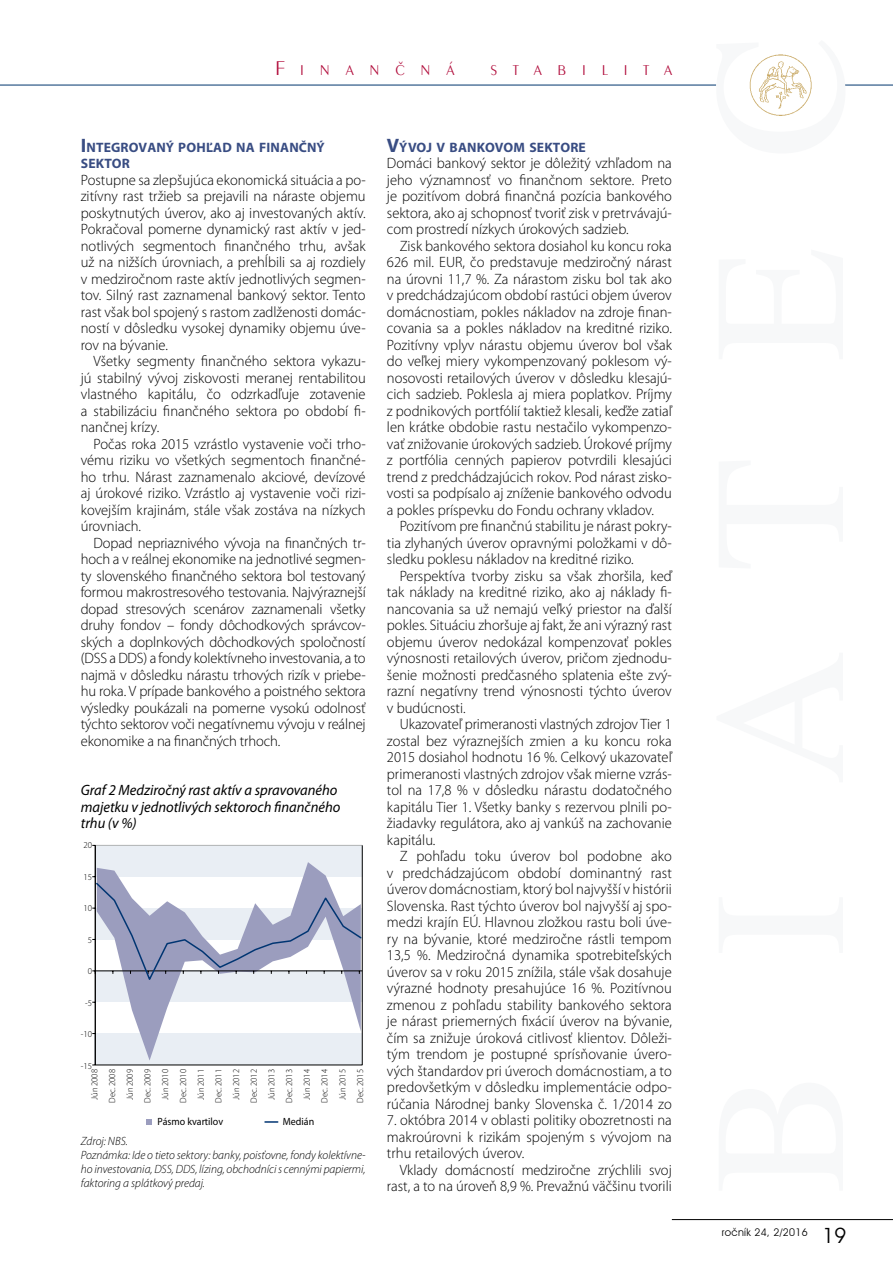
<style>
.page{position:relative;width:893px;height:1263px;background:#fff}
.page>*{position:absolute;margin:0;border:0;box-sizing:border-box;transform-origin:0 0}
.t1{font:300 15px/16.5px "Myriad Pro";color:#000;text-align:justify}
.t2{font:italic 15px/16.5px "Myriad Pro";color:#000}
.t3{font:15px "Exotc 350 Lt BTCE Light";letter-spacing:1.06em;color:#b10c3b}
.t4{font:700 13.65px/16.5px "Myriad Pro";letter-spacing:.015em;color:#394d83}
.t5{font:italic 300 12px/14px "Myriad Pro";color:#000}
.t6{font:10.5px "Myriad Pro";color:#000;scale:.95 1}
.t7{font:10.5px "Avant Garde IT Cby BT";letter-spacing:.03em;color:#000}
.t8{font:300 9px/17.7px "Myriad Pro";color:#000;text-align:center;scale:.95 1}
.t9{font:300 9px "Myriad Pro";color:#000}
.s1{font-size:21px}
.s2{font-size:19.5px}
</style>
<div class="page">
<hr style="left:0;top:85px;width:893px;height:1px;background:#00366d">
<hr style="left:672px;top:1219px;width:221px;height:1px;background:#000">
<div style="left:716px;top:55px;width:128px;height:60px;background:#fff;border-radius:50%"></div>
<img style="left:749px;top:54px;width:63px;height:62px">
<div style="left:95px;top:845px;width:267px;height:32px;background:#e9eef4"></div>
<div style="left:95px;top:1033px;width:267px;height:32px;background:#e9eef4"></div>
<svg style="left:146px;top:1119px;width:5px;height:5px"></svg>
<svg style="left:265px;top:1121px;width:13px;height:2px"></svg>
<svg style="left:97px;top:862px;width:264px;height:198px;fill:#e9eef4"></svg>
<hr style="left:95px;top:845px;width:1px;height:220px;background:#000">
<svg style="left:92px;top:876px;width:271px;height:107px"></svg>
<p class="t3" style="left:275px;top:60px;width:103px"><span class="s1">F</span>IN AN</p>
<p class="t3" style="left:421px;top:60px;width:35px">N Á</p>
<p class="t3" style="left:490px;top:60px;width:183px">STABILITA</p>
<p class="t4" style="left:81px;top:138px;width:245px"><span class="s2">I</span> NTEGROVANÝ POHĽAD NA FINANČNÝ<br>SEKTOR</p>
<p class="t1" style="left:81px;top:172px;width:286px">Postupne sa zlepšujúca ekonomická situácia a po&shy;zitívny rast tržieb sa prejavili na náraste objemu poskytnutých úverov, ako aj investovaných aktív.<br>Pokračoval pomerne dynamický rast aktív v jed&shy;notlivých segmentoch finančného trhu, avšak už na nižších úrovniach, a prehĺbili sa aj rozdiely v medziročnom raste aktív jednotlivých segmen&shy;tov. Silný rast zaznamenal bankový sektor. Tento rast však bol spojený s rastom zadlženosti domác&shy;ností v dôsledku vysokej dynamiky objemu úve&shy;rov na bývanie.</p>
<p class="t1" style="left:81px;top:353px;width:286px;text-indent:13px">Všetky segmenty finančného sektora vykazu&shy;jú stabilný vývoj ziskovosti meranej rentabilitou vlastného kapitálu, čo odzrkadľuje zotavenie a stabilizáciu finančného sektora po období fi&shy;nančnej krízy.</p>
<p class="t1" style="left:81px;top:436px;width:286px;text-indent:13px">Počas roka 2015 vzrástlo vystavenie voči trho&shy;vému riziku vo všetkých segmentoch finančné&shy;ho trhu. Nárast zaznamenalo akciové, devízové aj úrokové riziko. Vzrástlo aj vystavenie voči rizi&shy;kovejším krajinám, stále však zostáva na nízkych úrovniach.</p>
<p class="t1" style="left:81px;top:535px;width:286px;text-indent:13px">Dopad nepriaznivého vývoja na finančných tr&shy;hoch a v reálnej ekonomike na jednotlivé segmen&shy;ty slovenského finančného sektora bol testovaný formou makrostresového testovania. Najvýraznejší dopad stresových scenárov zaznamenali všetky druhy fondov – fondy dôchodkových správcov&shy;ských a doplnkových dôchodkových spoločností (DSS a DDS) a fondy kolektívneho investovania, a to najmä v dôsledku nárastu trhových rizík v priebe&shy;hu roka. V prípade bankového a poistného sektora výsledky poukázali na pomerne vysokú odolnosť týchto sektorov voči negatívnemu vývoju v reálnej ekonomike a na finančných trhoch.</p>
<p class="t2" style="left:81px;top:782px;width:261px">Graf 2 Medziročný rast aktív a spravovaného majetku v jednotlivých sektoroch finančného trhu (v %)</p>
<p class="t9" style="left:83px;top:840px;width:10px">20</p>
<p class="t9" style="left:83px;top:871px;width:10px">15</p>
<p class="t9" style="left:83px;top:903px;width:10px">10</p>
<p class="t9" style="left:88px;top:934px;width:6px">5</p>
<p class="t9" style="left:88px;top:966px;width:6px">0</p>
<p class="t9" style="left:85px;top:997px;width:8px">-5</p>
<p class="t9" style="left:81px;top:1029px;width:13px">-10</p>
<p class="t9" style="left:81px;top:1060px;width:13px">-15</p>
<p class="t8" style="left:86px;top:1103px;width:37px;rotate:-90deg">Jún 2008<br>Dec. 2008<br>Jún 2009<br>Dec. 2009<br>Jún 2010<br>Dec. 2010<br>Jún 2011<br>Dec. 2011<br>Jún 2012<br>Dec. 2012<br>Jún 2013<br>Dec. 2013<br>Jún 2014<br>Dec. 2014<br>Jún 2015<br>Dec. 2015</p>
<p class="t6" style="left:157px;top:1115px;width:71px">Pásmo kvartilov</p>
<p class="t6" style="left:283px;top:1115px;width:34px">Medián</p>
<p class="t5" style="left:81px;top:1135px;width:286px">Zdroj: NBS.<br>Poznámka: Ide o tieto sektory: banky, poisťovne, fondy kolektívne&shy;ho investovania, DSS, DDS, lízing, obchodníci s cennými papiermi, faktoring a splátkový predaj.</p>
<p class="t4" style="left:387px;top:138px;width:200px"><span class="s2">V</span>ÝVOJ V BANKOVOM SEKTORE</p>
<p class="t1" style="left:387px;top:155px;width:286px">Domáci bankový sektor je dôležitý vzhľadom na jeho významnosť vo finančnom sektore. Preto je pozitívom dobrá finančná pozícia bankového sektora, ako aj schopnosť tvoriť zisk v pretrvávajú&shy;com prostredí nízkych úrokových sadzieb.</p>
<p class="t1" style="left:387px;top:238px;width:286px;text-indent:13px">Zisk bankového sektora dosiahol ku koncu roka 626 mil. EUR, čo predstavuje medziročný nárast na úrovni 11,7 %. Za nárastom zisku bol tak ako v predchádzajúcom období rastúci objem úverov domácnostiam, pokles nákladov na zdroje finan&shy;covania sa a pokles nákladov na kreditné riziko.<br>Pozitívny vplyv nárastu objemu úverov bol však do veľkej miery vykompenzovaný poklesom vý&shy;nosovosti retailových úverov v dôsledku klesajú&shy;cich sadzieb. Poklesla aj miera poplatkov. Príjmy z podnikových portfólií taktiež klesali, keďže zatiaľ len krátke obdobie rastu nestačilo vykompenzo&shy;vať znižovanie úrokových sadzieb. Úrokové príjmy z portfólia cenných papierov potvrdili klesajúci trend z predchádzajúcich rokov. Pod nárast zisko&shy;vosti sa podpísalo aj zníženie bankového odvodu a pokles príspevku do Fondu ochrany vkladov.</p>
<p class="t1" style="left:387px;top:518px;width:286px;text-indent:13px">Pozitívom pre finančnú stabilitu je nárast pokry&shy;tia zlyhaných úverov opravnými položkami v dô&shy;sledku poklesu nákladov na kreditné riziko.</p>
<p class="t1" style="left:387px;top:568px;width:286px;text-indent:13px">Perspektíva tvorby zisku sa však zhoršila, keď tak náklady na kreditné riziko, ako aj náklady fi&shy;nancovania sa už nemajú veľký priestor na ďalší pokles. Situáciu zhoršuje aj fakt, že ani výrazný rast objemu úverov nedokázal kompenzovať pokles výnosnosti retailových úverov, pričom zjednodu&shy;šenie možnosti predčasného splatenia ešte zvý&shy;razní negatívny trend výnosnosti týchto úverov v budúcnosti.</p>
<p class="t1" style="left:387px;top:716px;width:286px;text-indent:13px">Ukazovateľ primeranosti vlastných zdrojov Tier 1 zostal bez výraznejších zmien a ku koncu roka 2015 dosiahol hodnotu 16 %. Celkový ukazovateľ primeranosti vlastných zdrojov však mierne vzrás&shy;tol na 17,8 % v dôsledku nárastu dodatočného kapitálu Tier 1. Všetky banky s rezervou plnili po&shy;žiadavky regulátora, ako aj vankúš na zachovanie kapitálu.</p>
<p class="t1" style="left:387px;top:848px;width:286px;text-indent:13px">Z pohľadu toku úverov bol podobne ako v predchádzajúcom období dominantný rast úverov domácnostiam, ktorý bol najvyšší v histórii Slovenska. Rast týchto úverov bol najvyšší aj spo&shy;medzi krajín EÚ. Hlavnou zložkou rastu boli úve&shy;ry na bývanie, ktoré medziročne rástli tempom 13,5 %. Medziročná dynamika spotrebiteľských úverov sa v roku 2015 znížila, stále však dosahuje výrazné hodnoty presahujúce 16 %. Pozitívnou zmenou z pohľadu stability bankového sektora je nárast priemerných fixácií úverov na bývanie, čím sa znižuje úroková citlivosť klientov. Dôleži&shy;tým trendom je postupné sprísňovanie úvero&shy;vých štandardov pri úveroch domácnostiam, a to predovšetkým v dôsledku implementácie odpo&shy;rúčania Národnej banky Slovenska č. 1/2014 zo</p>
<p class="t1" style="left:387px;top:1112px;width:286px">7. októbra 2014 v oblasti politiky obozretnosti na makroúrovni k rizikám spojeným s vývojom na trhu retailových úverov.</p>
<p class="t1" style="left:387px;top:1162px;width:286px;text-align:right">Vklady domácností medziročne zrýchlili svoj rast, a to na úroveň 8,9 %. Prevažnú väčšinu tvorili</p>
<p class="t7" style="left:722px;top:1226px;width:126px">ročník 24, 2/2016 <span class="s1">19</span></p>
</div>
